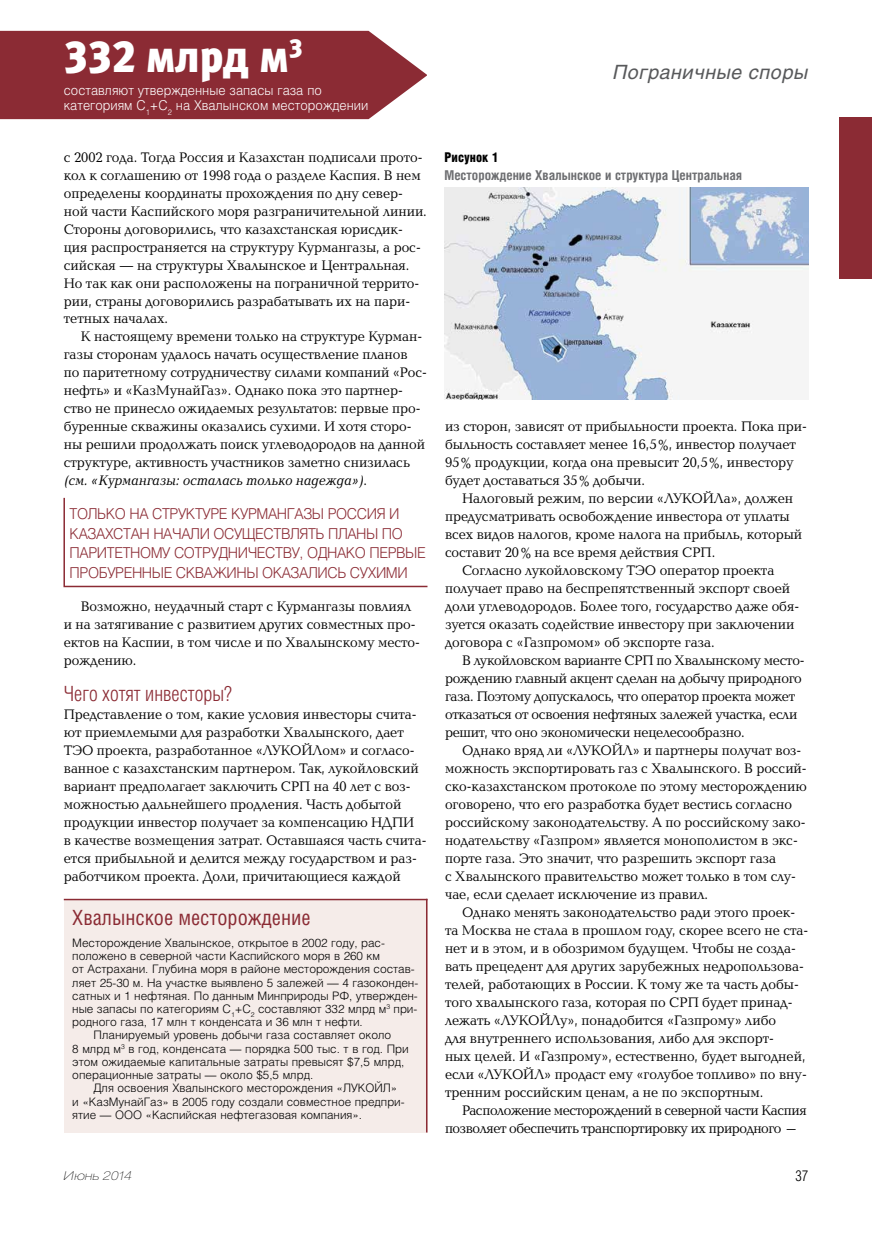
<style>
.page{position:relative;width:872px;height:1234px;background:#fff}
.page>*{position:absolute;margin:0;border:0;box-sizing:border-box;transform-origin:0 0}
.t1{font:45px "Meta Black LFC Roman Cyrillic";color:#fff;scale:.95 1}
.t2{font:21px "v Helios Cond";color:#8b2b34}
.t3{font:300 21px "v Helios Cond";color:#8b2b34}
.t4{font:italic 19.5px "v Helios";letter-spacing:.03em;color:#58595b}
.t5{font:300 15px "v Helios";letter-spacing:.09em;color:#8b2b34;scale:.95 1}
.t6{font:300 15px "v Helios Cond";color:#000}
.t7{font:14.25px/18px "Baltica";color:#000;scale:.95 1}
.t8{font:14.25px "Baltica";letter-spacing:-.02em;color:#000;scale:.95 1}
.t9{font:14.25px "Baltica";letter-spacing:-.03em;color:#000;scale:.95 1}
.t10{font:300 13.5px/15px "v Helios";color:#fff;scale:.95 1}
.t11{font:700 13.5px "v Helios Cond";color:#6d6e71}
.t12{font:900 13.5px "v Helios Cond";color:#000;scale:.95 1}
.t13{font:italic 100 12px "v Helios Ext";color:#000}
.t14{font:300 11.7px "v Helios";letter-spacing:-.005em;color:#000}
.s1{font-style:italic}
</style>
<div class="page">
<div style="left:839px;top:118px;width:33px;height:161px;background:#8b2b34"></div>
<div style="left:0;top:31px;width:427px;height:88px;background:#8b2b34"></div>
<img style="left:444px;top:187px;width:364px;height:213px">
<div style="left:64px;top:898px;width:363px;height:234px;background:#f5ece9"></div>
<hr style="left:426px;top:898px;width:1px;height:234px;background:#8b2b34">
<hr style="left:64px;top:898px;width:363px;height:2px;background:#8b2b34">
<svg style="left:63px;top:497px;width:365px;height:91px"></svg>
<h1 class="t1" style="left:64px;top:31px;width:253px">332 млрд м<sup>3</sup></h1>
<p class="t10" style="left:64px;top:83px;width:322px">составляют утвержденные запасы газа по категориям C<sub>1</sub>+C<sub>2</sub> на Хвалынском месторождении</p>
<p class="t7" style="left:64px;top:148px;width:384px">с 2002 года. Тогда Россия и Казахстан подписали прото&shy;кол к соглашению от 1998 года о разделе Каспия. В нем определены координаты прохождения по дну север&shy;ной части Каспийского моря разграничительной линии.<br>Стороны договорились, что казахстанская юрисдик&shy;ция распространяется на структуру Курмангазы, а рос&shy;сийская — на структуры Хвалынское и Центральная.<br>Но так как они расположены на пограничной террито&shy;рии, страны договорились разрабатывать их на пари&shy;тетных началах.</p>
<p class="t7" style="left:64px;top:328px;width:384px;text-indent:17px">К настоящему времени только на структуре Курман&shy;газы сторонам удалось начать осуществление планов<br>по паритетному сотрудничеству силами компаний «Рос&shy;нефть» и «КазМунайГаз». Однако пока это партнер&shy;ство не принесло ожидаемых результатов: первые про&shy;буренные скважины оказались сухими. И хотя сторо&shy;ны решили продолжать поиск углеводородов на данной структуре, активность участников заметно снизилась <span class="s1">(см. «Курмангазы: осталась только надежда»)</span>.</p>
<p class="t5" style="left:70px;top:504px;width:107px">Только на структур</p>
<p class="t5" style="left:219px;top:504px;width:33px">е Курманга</p>
<p class="t5" style="left:303px;top:504px;width:103px">зы Россия и</p>
<p class="t5" style="left:70px;top:524px;width:67px">Казахстан</p>
<p class="t5" style="left:153px;top:524px;width:195px">начал и осуществлять план</p>
<p class="t5" style="left:366px;top:524px;width:28px">ы по</p>
<p class="t5" style="left:70px;top:543px;width:67px">пар итетному</p>
<p class="t5" style="left:174px;top:543px;width:21px">сотрудн</p>
<p class="t5" style="left:238px;top:543px;width:84px">ичеству, однако</p>
<p class="t5" style="left:369px;top:543px;width:61px">первые</p>
<p class="t5" style="left:70px;top:563px;width:11px">про</p>
<p class="t5" style="left:99px;top:563px;width:183px">буренн ые скважины ока</p>
<p class="t5" style="left:291px;top:563px;width:125px">зались сухими</p>
<p class="t7" style="left:64px;top:597px;width:376px;text-indent:17px">Возможно, неудачный старт с Курмангазы повлиял и на затягивание с развитием других совместных про&shy;ектов на Каспии, в том числе и по Хвалынскому место&shy;рождению.</p>
<h2 class="t3" style="left:64px;top:681px;width:169px">Чего хотят инвесторы?</h2>
<p class="t7" style="left:64px;top:705px;width:383px">Представление о том, какие условия инвесторы счита&shy;ют приемлемыми для разработки Хвалынского, дает ТЭО проекта, разработанное «ЛУКОЙЛом» и согласо&shy;ванное с казахстанским партнером. Так, лукойловский вариант предполагает заключить СРП на 40 лет с воз&shy;можностью дальнейшего продления. Часть добытой продукции инвестор получает за компенсацию НДПИ<br>в качестве возмещения затрат. Оставшаяся часть счита&shy;ется прибыльной и делится между государством и раз&shy;работчиком проекта. Доли, причитающиеся каждой</p>
<h2 class="t2" style="left:72px;top:904px;width:240px">Хвалынское месторождение</h2>
<p class="t14" style="left:72px;top:935px;width:314px">Месторождение Хвалынское, открытое в 2002 году, рас-</p>
<p class="t14" style="left:72px;top:948px;width:309px">положено в северной части Каспийского моря в 260 км</p>
<p class="t14" style="left:72px;top:962px;width:344px">от Астрахани. Глубина моря в районе месторождения состав-</p>
<p class="t14" style="left:72px;top:975px;width:347px">ляет 25-30 м. На участке выявлено 5 залежей — 4 газоконден-</p>
<p class="t14" style="left:72px;top:988px;width:347px">сатных и 1 нефтяная. По данным Минприроды РФ, утвержден-</p>
<p class="t14" style="left:72px;top:1001px;width:346px">ные запасы по категориям C<sub>1</sub>+C<sub>2</sub> составляют 332 млрд м<sup>3</sup> при-</p>
<p class="t14" style="left:72px;top:1014px;width:292px">родного газа, 17 млн т конденсата и 36 млн т нефти.</p>
<p class="t14" style="left:94px;top:1028px;width:299px">Планируемый уровень добычи газа составляет около</p>
<p class="t14" style="left:72px;top:1041px;width:338px">8 млрд м<sup>3</sup> в год, конденсата — порядка 500 тыс. т в год. При</p>
<p class="t14" style="left:72px;top:1054px;width:333px">этом ожидаемые капитальные затраты превысят $7,5 млрд,</p>
<p class="t14" style="left:72px;top:1067px;width:243px">операционные затраты — около $5,5 млрд.</p>
<p class="t14" style="left:94px;top:1080px;width:305px">Для освоения Хвалынского месторождения «ЛУКОЙЛ»</p>
<p class="t14" style="left:72px;top:1094px;width:334px">и «КазМунайГаз» в 2005 году создали совместное предпри-</p>
<p class="t14" style="left:72px;top:1107px;width:291px">ятие — ООО «Каспийская нефтегазовая компания».</p>
<h3 class="t4" style="left:613px;top:60px;width:196px">Пограничные споры</h3>
<p class="t12" style="left:444px;top:149px;width:58px">Рисунок 1</p>
<p class="t11" style="left:444px;top:167px;width:299px">Месторождение Хвалынское и структура Центральная</p>
<p class="t7" style="left:445px;top:418px;width:382px">из сторон, зависят от прибыльности проекта. Пока при&shy;быльность составляет менее 16,5%, инвестор получает 95% продукции, когда она превысит 20,5%, инвестору будет доставаться 35% добычи.</p>
<p class="t7" style="left:462px;top:489px;width:350px">Налоговый режим, по версии «ЛУКОЙЛа», должен</p>
<p class="t7" style="left:445px;top:507px;width:364px">предусматривать освобождение инвестора от уплаты</p>
<p class="t7" style="left:445px;top:525px;width:377px">всех видов налогов, кроме налога на прибыль, который</p>
<p class="t7" style="left:445px;top:543px;width:286px">составит 20% на все время действия СРП.</p>
<p class="t7" style="left:462px;top:561px;width:330px">Согласно лукойловскому ТЭО оператор проекта</p>
<p class="t7" style="left:445px;top:579px;width:365px">получает право на беспрепятственный экспорт своей</p>
<p class="t7" style="left:445px;top:597px;width:374px">доли углеводородов. Более того, государство даже обя-</p>
<p class="t7" style="left:445px;top:615px;width:369px">зуется оказать содействие инвестору при заключении</p>
<p class="t7" style="left:445px;top:633px;width:285px">договора с «Газпромом» об экспорте газа.</p>
<p class="t8" style="left:462px;top:651px;width:362px">В лукойловском варианте СРП по Хвалынскому место-</p>
<p class="t8" style="left:445px;top:669px;width:377px">рождению главный акцент сделан на добычу природного</p>
<p class="t8" style="left:445px;top:687px;width:370px">газа. Поэтому допускалось, что оператор проекта может</p>
<p class="t8" style="left:445px;top:705px;width:372px">отказаться от освоения нефтяных залежей участка, если</p>
<p class="t8" style="left:445px;top:723px;width:317px">решит, что оно экономически нецелесообразно.</p>
<p class="t7" style="left:462px;top:741px;width:359px">Однако вряд ли «ЛУКОЙЛ» и партнеры получат воз-</p>
<p class="t7" style="left:445px;top:759px;width:382px">можность экспортировать газ с Хвалынского. В россий-</p>
<p class="t7" style="left:445px;top:777px;width:382px">ско-казахстанском протоколе по этому месторождению</p>
<p class="t7" style="left:445px;top:795px;width:367px">оговорено, что его разработка будет вестись согласно</p>
<p class="t7" style="left:445px;top:813px;width:381px">российскому законодательству. А по российскому зако-</p>
<p class="t7" style="left:445px;top:831px;width:373px">нодательству «Газпром» является монополистом в экс-</p>
<p class="t7" style="left:445px;top:849px;width:350px">порте газа. Это значит, что разрешить экспорт газа</p>
<p class="t7" style="left:445px;top:867px;width:371px">с Хвалынского правительство может только в том слу-</p>
<p class="t7" style="left:445px;top:885px;width:278px">чае, если сделает исключение из правил.</p>
<p class="t7" style="left:462px;top:903px;width:352px">Однако менять законодательство ради этого проек-</p>
<p class="t7" style="left:445px;top:921px;width:384px">та Москва не стала в прошлом году, скорее всего не ста-</p>
<p class="t7" style="left:445px;top:939px;width:371px">нет и в этом, и в обозримом будущем. Чтобы не созда-</p>
<p class="t7" style="left:445px;top:957px;width:379px">вать прецедент для других зарубежных недропользова-</p>
<p class="t7" style="left:445px;top:975px;width:374px">телей, работающих в России. К тому же та часть добы-</p>
<p class="t7" style="left:445px;top:992px;width:367px">того хвалынского газа, которая по СРП будет принад-</p>
<p class="t7" style="left:445px;top:1010px;width:350px">лежать «ЛУКОЙЛу», понадобится «Газпрому» либо</p>
<p class="t7" style="left:445px;top:1028px;width:348px">для внутреннего использования, либо для экспорт-</p>
<p class="t7" style="left:445px;top:1046px;width:381px">ных целей. И «Газпрому», естественно, будет выгодней,</p>
<p class="t7" style="left:445px;top:1064px;width:382px">если «ЛУКОЙЛ» продаст ему «голубое топливо» по вну-</p>
<p class="t7" style="left:445px;top:1082px;width:337px">тренним российским ценам, а не по экспортным.</p>
<p class="t9" style="left:462px;top:1100px;width:364px">Расположение месторождений в северной части Каспия</p>
<p class="t9" style="left:445px;top:1118px;width:373px">позволяет обеспечить транспортировку их природного –</p>
<p class="t13" style="left:64px;top:1167px;width:70px">Июнь 2014</p>
<p class="t6" style="left:795px;top:1167px;width:14px">37</p>
</div>
